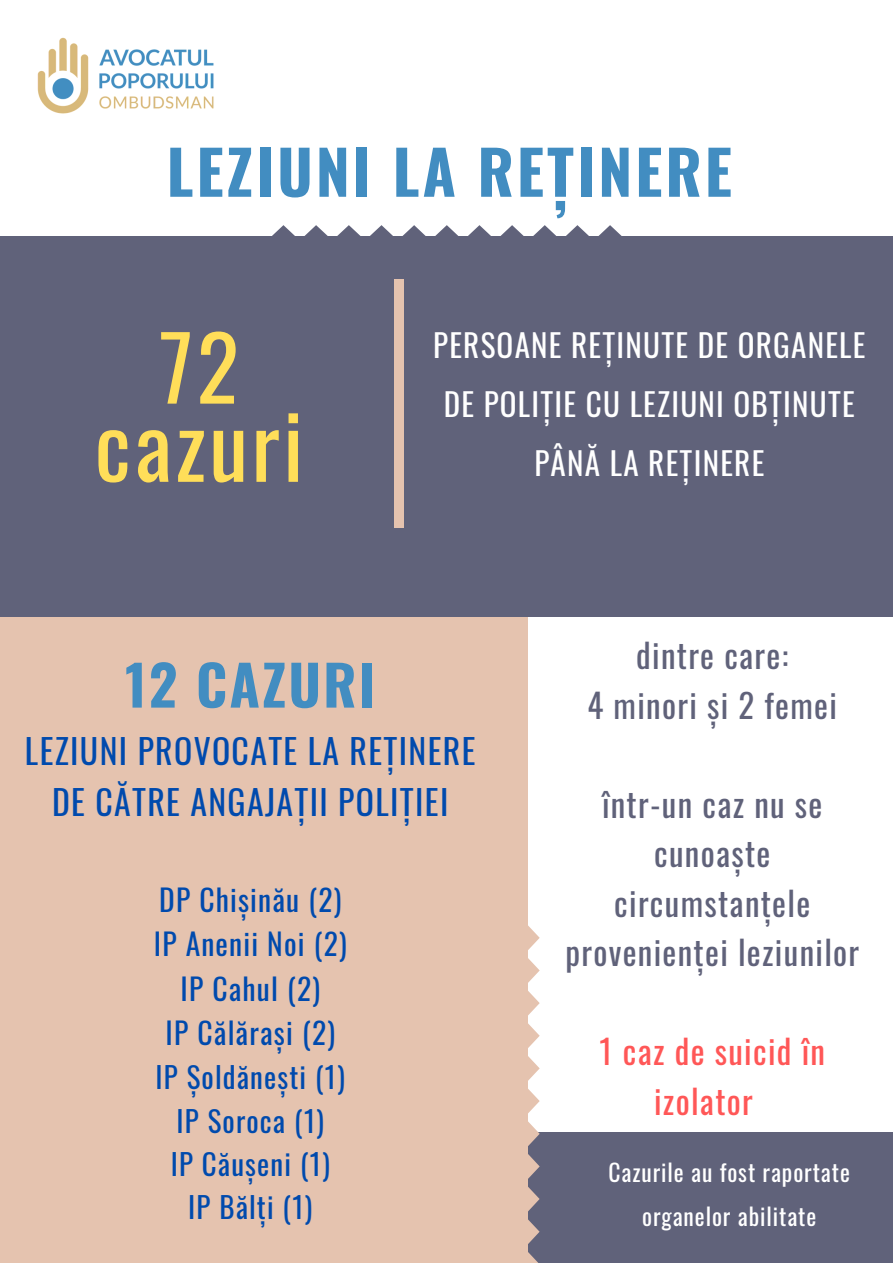
<style>
.page{position:relative;width:893px;height:1263px;background:#fff}
.page>*{position:absolute;margin:0;border:0;box-sizing:border-box;transform-origin:0 0}
.t1{font:88.28px "Oswald";letter-spacing:.04em;color:#ffde59}
.t2{font:700 60.6px "Oswald";letter-spacing:.05em;color:#428dc1}
.t3{font:700 55.43px "Oswald";letter-spacing:.04em;color:#428dc1}
.t4{font:33.75px/50.6px "Oswald";letter-spacing:.04em;color:#004aad;text-align:center}
.t5{font:33px/49.5px "Oswald";letter-spacing:.04em;color:#60627a;text-align:center}
.t6{font:33px/49.5px "Oswald";letter-spacing:.04em;color:#ff5757;text-align:center}
.t7{font:31.12px/59.1px "Oswald";letter-spacing:.04em;color:#fff;text-align:center}
.t8{font:29.55px "Oswald";letter-spacing:.04em;color:#004aad}
.t9{font:28.95px "Oswald";letter-spacing:.04em;color:#004aad}
.t10{font:23.48px "Oswald";letter-spacing:.04em;color:#fff}
</style>
<div class="page">
<div style="left:497px;top:1132px;width:396px;height:131px;background:#60627a"></div>
<div style="left:0;top:616px;width:527px;height:647px;background:#e5c3af"></div>
<svg style="left:527px;top:923px;width:13px;height:340px"></svg>
<div style="left:0;top:237px;width:893px;height:379px;background:#60627a"></div>
<div style="left:395px;top:279px;width:9px;height:249px;background:#e5c3af"></div>
<svg style="left:268px;top:225px;width:357px;height:12px"></svg>
<img style="left:37px;top:37px;width:177px;height:77px">
<p class="t2" style="left:167px;top:124px;width:567px">LEZIUNI LA REȚINERE</p>
<p class="t1" style="left:159px;top:298px;width:81px">72</p>
<p class="t1" style="left:95px;top:376px;width:210px">cazuri</p>
<p class="t7" style="left:433px;top:315px;width:434px">PERSOANE REȚINUTE DE ORGANELE<br>DE POLIȚIE CU LEZIUNI OBȚINUTE<br>PÂNĂ LA REȚINERE</p>
<p class="t3" style="left:125px;top:641px;width:252px">12 CAZURI</p>
<p class="t4" style="left:25px;top:724px;width:452px">LEZIUNI PROVOCATE LA REȚINERE<br>DE CĂTRE ANGAJAȚII POLIȚIEI</p>
<p class="t8" style="left:159px;top:877px;width:184px">DP Chișinău (2)</p>
<p class="t8" style="left:154px;top:921px;width:194px">IP Anenii Noi (2)</p>
<p class="t8" style="left:180px;top:965px;width:141px">IP Cahul (2)</p>
<p class="t8" style="left:166px;top:1010px;width:171px">IP Călărași (2)</p>
<p class="t9" style="left:156px;top:1054px;width:191px">IP Șoldănești (1)</p>
<p class="t9" style="left:176px;top:1098px;width:149px">IP Soroca (1)</p>
<p class="t9" style="left:171px;top:1141px;width:161px">IP Căușeni (1)</p>
<p class="t9" style="left:188px;top:1184px;width:126px">IP Bălți (1)</p>
<p class="t5" style="left:636px;top:629px;width:153px">dintre care:</p>
<p class="t5" style="left:587px;top:679px;width:251px">4 minori și 2 femei</p>
<p class="t5" style="left:565px;top:778px;width:295px">într-un caz nu se cunoaște circumstanțele provenienței leziunilor</p>
<p class="t6" style="left:599px;top:1025px;width:227px">1 caz de suicid în izolator</p>
<p class="t10" style="left:608px;top:1154px;width:243px">Cazurile au fost raportate</p>
<p class="t10" style="left:642px;top:1198px;width:176px">organelor abilitate</p>
</div>
